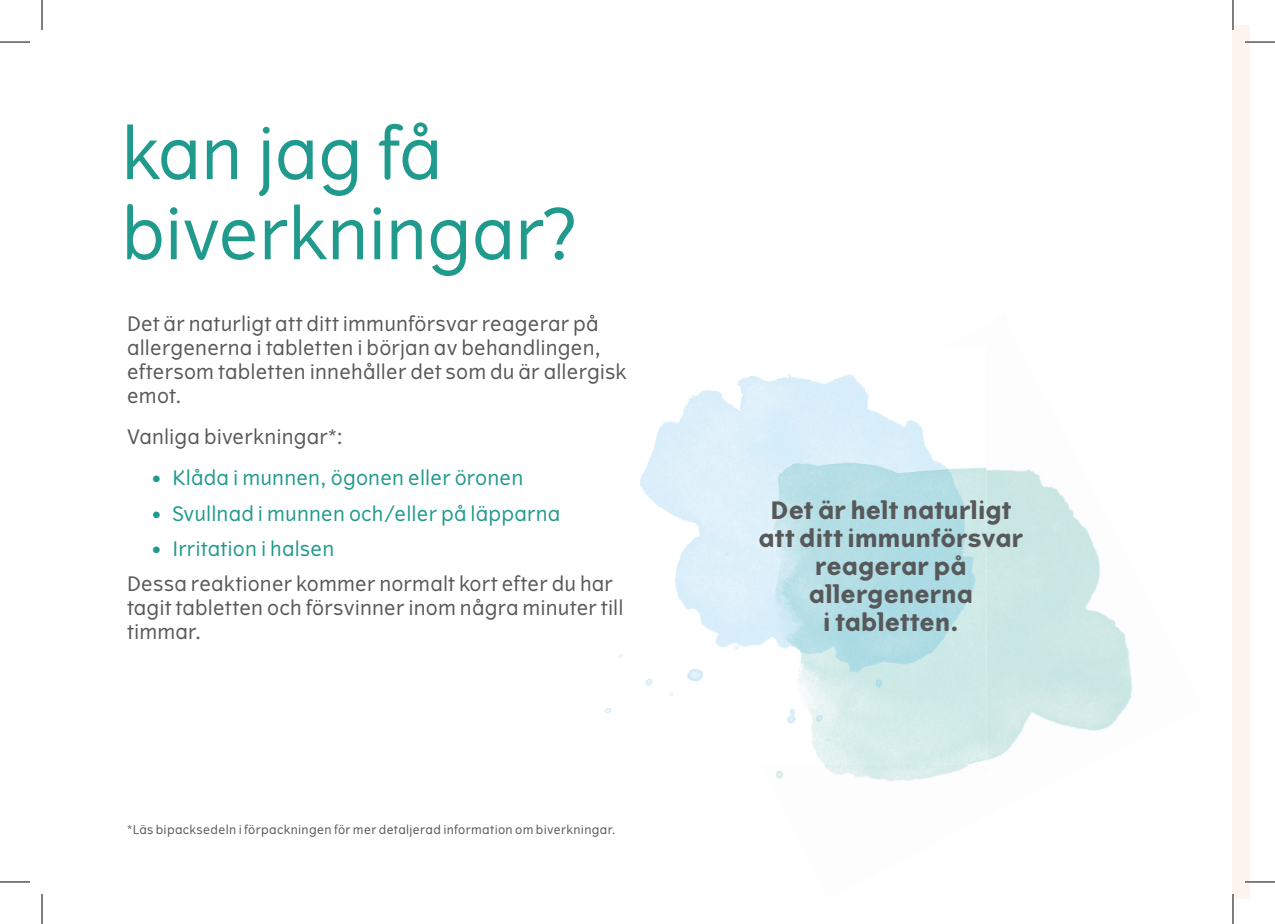
<style>
.page{position:relative;width:1275px;height:924px;background:#fff}
.page>*{position:absolute;margin:0;border:0;box-sizing:border-box;transform-origin:0 0}
.t1{font:70px/80px "Vertigo";letter-spacing:-.01em;color:#219a8e}
.t2{font:700 24px/28px "Vertigo";letter-spacing:.01em;color:#57585a;text-align:center}
.t3{font:20px/24px "Vertigo";letter-spacing:.005em;color:#57585a}
.t4{font:20px "Vertigo";letter-spacing:.005em;color:#219a8e}
.t5{font:12px "Vertigo";letter-spacing:.025em;color:#57585a}
</style>
<div class="page">
<div style="left:1233px;top:25px;width:17px;height:873px;background:#fdf5ee"></div>
<img style="left:824px;top:677px;width:309px;height:104px">
<img style="left:776px;top:770px;width:7px;height:9px">
<img style="left:986px;top:534px;width:146px;height:143px">
<img style="left:986px;top:468px;width:103px;height:67px">
<img style="left:682px;top:374px;width:119px;height:42px">
<img style="left:646px;top:416px;width:53px;height:53px">
<img style="left:608px;top:654px;width:91px;height:41px">
<img style="left:699px;top:416px;width:287px;height:348px">
<img style="left:640px;top:469px;width:59px;height:144px">
<img style="left:801px;top:374px;width:185px;height:43px">
<hr style="left:1245px;top:41px;width:30px;height:2px;background:#fff">
<hr style="left:1245px;top:880px;width:30px;height:2px;background:#fff">
<hr style="left:1231px;top:0;width:3px;height:30px;background:#fff">
<hr style="left:1231px;top:893px;width:3px;height:30px;background:#fff">
<hr style="left:0;top:42px;width:30px;height:1px;background:#000">
<hr style="left:1245px;top:42px;width:30px;height:1px;background:#000">
<hr style="left:0;top:881px;width:30px;height:1px;background:#000">
<hr style="left:1245px;top:881px;width:30px;height:1px;background:#000">
<hr style="left:42px;top:0;width:1px;height:30px;background:#000">
<hr style="left:42px;top:893px;width:1px;height:30px;background:#000">
<hr style="left:1232px;top:0;width:1px;height:30px;background:#000">
<hr style="left:1232px;top:893px;width:1px;height:30px;background:#000">
<h1 class="t1" style="left:121px;top:115px;width:458px">kan jag få biverkningar?</h1>
<p class="t3" style="left:127px;top:312px;width:500px">Det är naturligt att ditt immunförsvar reagerar på allergenerna i tabletten i början av behandlingen, eftersom tabletten innehåller det som du är allergisk emot.</p>
<p class="t3" style="left:127px;top:425px;width:218px">Vanliga biverkningar*:</p>
<p class="t4" style="left:150px;top:466px;width:375px">• Klåda i munnen, ögonen eller öronen</p>
<p class="t4" style="left:150px;top:501px;width:412px">• Svullnad i munnen och/eller på läpparna</p>
<p class="t4" style="left:150px;top:537px;width:186px">• Irritation i halsen</p>
<p class="t3" style="left:127px;top:572px;width:498px">Dessa reaktioner kommer normalt kort efter du har tagit tabletten och försvinner inom några minuter till timmar.</p>
<p class="t5" style="left:127px;top:822px;width:490px">*Läs bipacksedeln i förpackningen för mer detaljerad information om biverkningar.</p>
<p class="t2" style="left:758px;top:496px;width:266px">Det är helt naturligt att ditt immunförsvar reagerar på allergenerna<br>i tabletten.</p>
</div>
